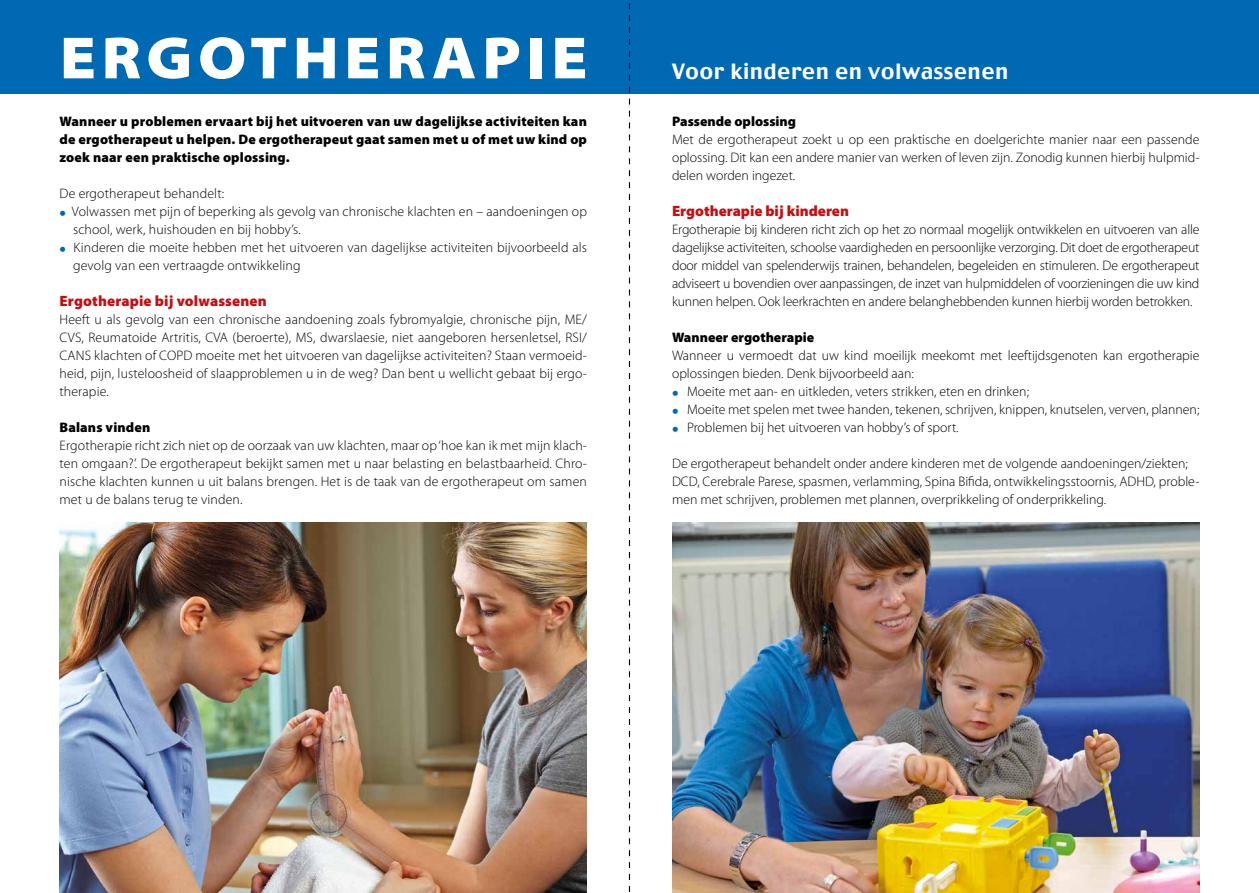
<style>
.page{position:relative;width:1259px;height:893px;background:#fff}
.page>*{position:absolute;margin:0;border:0;box-sizing:border-box;transform-origin:0 0}
.t1{font:900 semi-expanded 60px "Myriad Pro";letter-spacing:.095em;color:#fff}
.t2{font:21px "Charcoal";letter-spacing:.02em;color:#fff}
.t3{font:900 15px "Myriad Pro";color:#c90c0f}
.t4{font:300 13.8px/18px "Myriad Pro";color:#000}
.t5{font:900 13.8px/18px "Myriad Pro";letter-spacing:.01em;color:#000;text-align:justify}
.s1{font-weight:900;font-size:18px;color:#0069b4}
</style>
<div class="page">
<img style="left:60px;top:522px;width:527px;height:371px">
<img style="left:672px;top:522px;width:527px;height:371px">
<div style="left:0;top:0;width:1259px;height:94px;background:#0069b4"></div>
<svg style="left:629px;top:3px;width:1px;height:889px"></svg>
<h1 class="t1" style="left:60px;top:24px;width:529px">ERGOTHERAPIE</h1>
<p class="t5" style="left:60px;top:112px;width:529px">Wanneer u problemen ervaart bij het uitvoeren van uw dagelijkse activiteiten kan de ergotherapeut u helpen. De ergotherapeut gaat samen met u of met uw kind op zoek naar een praktische oplossing.</p>
<p class="t4" style="left:60px;top:185px;width:166px">De ergotherapeut behandelt:</p>
<p class="t4" style="left:73px;top:203px;width:515px;text-indent:-13px"><span class="s1">•</span> Volwassen met pijn of beperking als gevolg van chronische klachten en – aandoeningen op school, werk, huishouden en bij hobby’s.</p>
<p class="t4" style="left:73px;top:239px;width:515px;text-indent:-14px"><span class="s1">•</span> Kinderen die moeite hebben met het uitvoeren van dagelijkse activiteiten bijvoorbeeld als gevolg van een vertraagde ontwikkeling</p>
<p class="t3" style="left:60px;top:292px;width:209px">Ergotherapie bij volwassenen</p>
<p class="t4" style="left:60px;top:311px;width:529px;text-align:justify">Heeft u als gevolg van een chronische aandoening zoals fybromyalgie, chronische pijn, ME/ CVS, Reumatoide Artritis, CVA (beroerte), MS, dwarslaesie, niet aangeboren hersenletsel, RSI/ CANS klachten of COPD moeite met het uitvoeren van dagelijkse activiteiten? Staan vermoeid&shy;heid, pijn, lusteloosheid of slaapproblemen u in de weg? Dan bent u wellicht gebaat bij ergo&shy;therapie.</p>
<p class="t5" style="left:60px;top:418px;width:92px">Balans vinden</p>
<p class="t4" style="left:60px;top:437px;width:529px;text-align:justify">Ergotherapie richt zich niet op de oorzaak van uw klachten, maar op ‘hoe kan ik met mijn klach&shy;ten omgaan?’. De ergotherapeut bekijkt samen met u naar belasting en belastbaarheid. Chro&shy;nische klachten kunnen u uit balans brengen. Het is de taak van de ergotherapeut om samen met u de balans terug te vinden.</p>
<h2 class="t2" style="left:672px;top:57px;width:338px">Voor kinderen en volwassenen</h2>
<p class="t5" style="left:672px;top:112px;width:126px">Passende oplossing</p>
<p class="t4" style="left:672px;top:131px;width:529px;text-align:justify">Met de ergotherapeut zoekt u op een praktische en doelgerichte manier naar een passende oplossing. Dit kan een andere manier van werken of leven zijn. Zonodig kunnen hierbij hulpmid&shy;delen worden ingezet.</p>
<p class="t3" style="left:672px;top:202px;width:178px">Ergotherapie bij kinderen</p>
<p class="t4" style="left:672px;top:221px;width:529px;text-align:justify">Ergotherapie bij kinderen richt zich op het zo normaal mogelijk ontwikkelen en uitvoeren van alle dagelijkse activiteiten, schoolse vaardigheden en persoonlijke verzorging. Dit doet de ergotherapeut door middel van spelenderwijs trainen, behandelen, begeleiden en stimuleren. De ergotherapeut adviseert u bovendien over aanpassingen, de inzet van hulpmiddelen of voorzieningen die uw kind kunnen helpen. Ook leerkrachten en andere belanghebbenden kunnen hierbij worden betrokken.</p>
<p class="t5" style="left:672px;top:328px;width:144px">Wanneer ergotherapie</p>
<p class="t4" style="left:672px;top:347px;width:529px">Wanneer u vermoedt dat uw kind moeilijk meekomt met leeftijdsgenoten kan ergotherapie oplossingen bieden. Denk bijvoorbeeld aan:</p>
<p class="t4" style="left:672px;top:383px;width:358px"><span class="s1">•</span> Moeite met aan- en uitkleden, veters strikken, eten en drinken;</p>
<p class="t4" style="left:672px;top:401px;width:529px"><span class="s1">•</span> Moeite met spelen met twee handen, tekenen, schrijven, knippen, knutselen, verven, plannen;</p>
<p class="t4" style="left:672px;top:419px;width:288px"><span class="s1">•</span> Problemen bij het uitvoeren van hobby’s of sport.</p>
<p class="t4" style="left:672px;top:455px;width:529px">De ergotherapeut behandelt onder andere kinderen met de volgende aandoeningen/ziekten;<br>DCD, Cerebrale Parese, spasmen, verlamming, Spina Bifida, ontwikkelingsstoornis, ADHD, proble&shy;men met schrijven, problemen met plannen, overprikkeling of onderprikkeling.</p>
</div>
